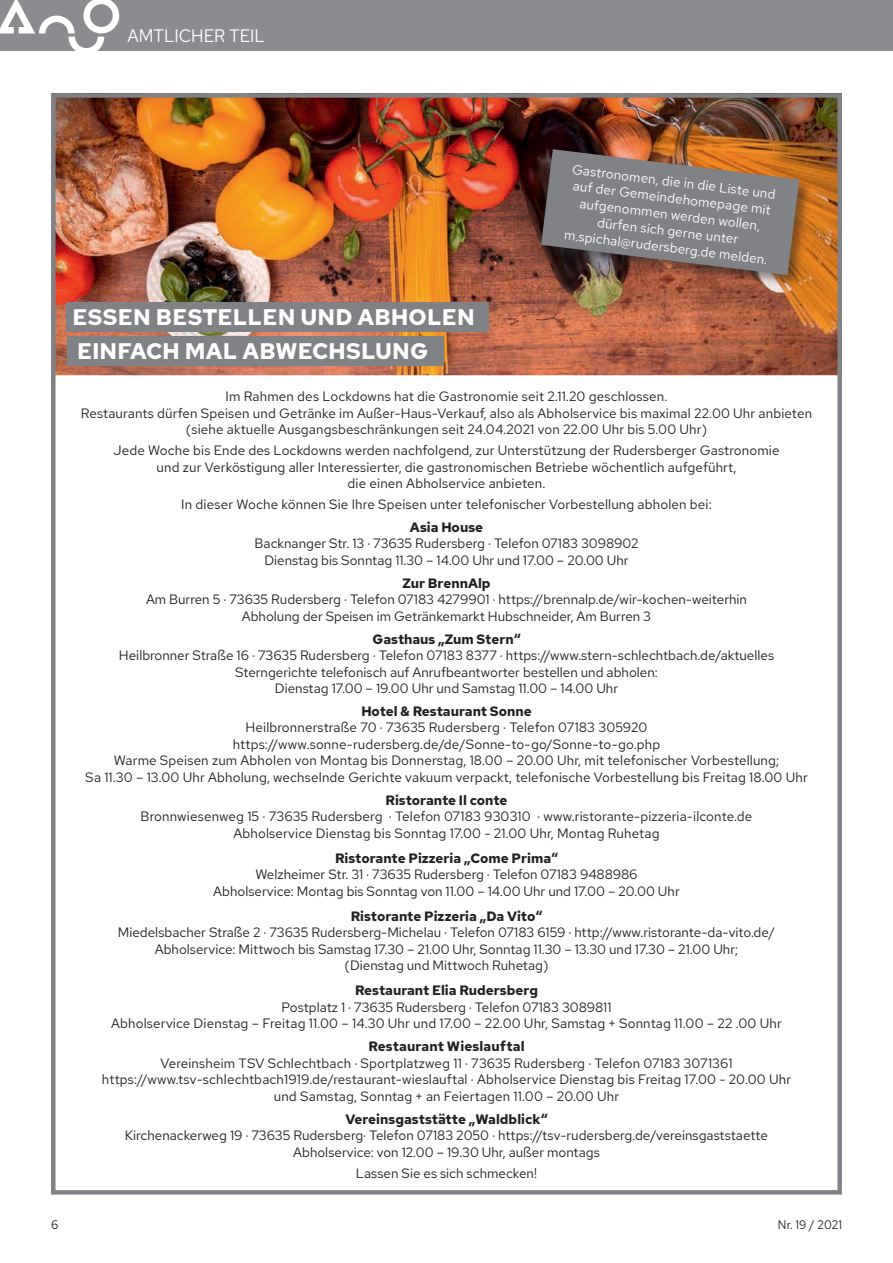
<style>
.page{position:relative;width:893px;height:1263px;background:#fff}
.page>*{position:absolute;margin:0;border:0;box-sizing:border-box;transform-origin:0 0}
.t1{font:700 22.5px "Red Hat Text";letter-spacing:.01em;color:#fff}
.t2{font:18px "Red Hat Text";color:#fff;scale:.95 1}
.t3{font:13.5px/16.5px "Red Hat Text";color:#231f20;text-align:center}
.t4{font:700 13.5px "Red Hat Text";color:#231f20}
.t5{font:13.5px/16.5px "Red Hat Text";color:#fff;text-align:center}
.t6{font:12.3px "Red Hat Text";letter-spacing:.01em;color:#231f20;scale:.95 1}
</style>
<div class="page">
<div style="left:0;top:0;width:893px;height:51px;background:#8a8c8f"></div>
<svg style="left:0;top:0;width:119px;height:51px"></svg>
<img style="left:56px;top:98px;width:781px;height:277px">
<div style="left:51px;top:375px;width:791px;height:820px;background:#fff;border:2px solid #fff"></div>
<div style="left:51px;top:93px;width:791px;height:1101px;border:4px solid #808285"></div>
<div style="left:539px;top:147px;width:274px;height:142px;background:#231f20;opacity:.5"></div>
<svg style="left:541px;top:149px;width:258px;height:126px;background:#82746c"></svg>
<div style="left:67px;top:336px;width:377px;height:30px;background:#808285"></div>
<div style="left:67px;top:302px;width:422px;height:30px;background:#808285"></div>
<h2 class="t2" style="left:128px;top:24px;width:146px">AMTLICHER TEIL</h2>
<p class="t5" style="left:573px;top:161px;width:206px;rotate:7deg">Gastronomen, die in die Liste und auf der Gemeindehomepage mit aufgenommen werden wollen, dürfen sich gerne unter m.spichal@rudersberg.de melden.</p>
<h1 class="t1" style="left:72px;top:302px;width:404px">ESSEN BESTELLEN UND ABHOLEN</h1>
<h1 class="t1" style="left:77px;top:336px;width:352px">EINFACH MAL ABWECHSLUNG</h1>
<p class="t3" style="left:81px;top:388px;width:733px">Im Rahmen des Lockdowns hat die Gastronomie seit 2.11.20 geschlossen.<br>Restaurants dürfen Speisen und Getränke im Außer-Haus-Verkauf, also als Abholservice bis maximal 22.00 Uhr anbieten (siehe aktuelle Ausgangsbeschränkungen seit 24.04.2021 von 22.00 Uhr bis 5.00 Uhr)</p>
<p class="t3" style="left:113px;top:442px;width:668px">Jede Woche bis Ende des Lockdowns werden nachfolgend, zur Unterstützung der Rudersberger Gastronomie und zur Verköstigung aller Interessierter, die gastronomischen Betriebe wöchentlich aufgeführt,<br>die einen Abholservice anbieten.</p>
<p class="t3" style="left:181px;top:496px;width:532px">In dieser Woche können Sie Ihre Speisen unter telefonischer Vorbestellung abholen bei:</p>
<p class="t4" style="left:410px;top:518px;width:75px">Asia House</p>
<p class="t3" style="left:255px;top:535px;width:385px">Backnanger Str. 13 · 73635 Rudersberg · Telefon 07183 3098902<br>Dienstag bis Sonntag 11.30 – 14.00 Uhr und 17.00 – 20.00 Uhr</p>
<p class="t4" style="left:402px;top:574px;width:90px">Zur BrennAlp</p>
<p class="t3" style="left:146px;top:591px;width:603px">Am Burren 5 · 73635 Rudersberg · Telefon 07183 4279901 · https://brennalp.de/wir-kochen-weiterhin<br>Abholung der Speisen im Getränkemarkt Hubschneider, Am Burren 3</p>
<p class="t4" style="left:373px;top:630px;width:149px">Gasthaus „Zum Stern“</p>
<p class="t3" style="left:119px;top:647px;width:657px">Heilbronner Straße 16 · 73635 Rudersberg · Telefon 07183 8377 · https://www.stern-schlechtbach.de/aktuelles<br>Sterngerichte telefonisch auf Anrufbeantworter bestellen und abholen:<br>Dienstag 17.00 – 19.00 Uhr und Samstag 11.00 – 14.00 Uhr</p>
<p class="t4" style="left:361px;top:702px;width:172px">Hotel &amp; Restaurant Sonne</p>
<p class="t3" style="left:85px;top:719px;width:724px">Heilbronnerstraße 70 · 73635 Rudersberg · Telefon 07183 305920 https://www.sonne-rudersberg.de/de/Sonne-to-go/Sonne-to-go.php<br>Warme Speisen zum Abholen von Montag bis Donnerstag, 18.00 – 20.00 Uhr, mit telefonischer Vorbestellung;<br>Sa 11.30 – 13.00 Uhr Abholung, wechselnde Gerichte vakuum verpackt, telefonische Vorbestellung bis Freitag 18.00 Uhr</p>
<p class="t4" style="left:386px;top:791px;width:123px">Ristorante Il conte</p>
<p class="t3" style="left:141px;top:808px;width:613px">Bronnwiesenweg 15 · 73635 Rudersberg · Telefon 07183 930310 · www.ristorante-pizzeria-ilconte.de<br>Abholservice Dienstag bis Sonntag 17.00 - 21.00 Uhr, Montag Ruhetag</p>
<p class="t4" style="left:335px;top:849px;width:224px">Ristorante Pizzeria „Come Prima“</p>
<p class="t3" style="left:213px;top:866px;width:468px">Welzheimer Str. 31 · 73635 Rudersberg · Telefon 07183 9488986<br>Abholservice: Montag bis Sonntag von 11.00 – 14.00 Uhr und 17.00 – 20.00 Uhr</p>
<p class="t4" style="left:351px;top:907px;width:193px">Ristorante Pizzeria „Da Vito“</p>
<p class="t3" style="left:118px;top:924px;width:659px">Miedelsbacher Straße 2 · 73635 Rudersberg-Michelau · Telefon 07183 6159 · http://www.ristorante-da-vito.de/<br>Abholservice: Mittwoch bis Samstag 17.30 – 21.00 Uhr, Sonntag 11.30 – 13.30 und 17.30 – 21.00 Uhr;<br>(Dienstag und Mittwoch Ruhetag)</p>
<p class="t4" style="left:355px;top:981px;width:184px">Restaurant Elia Rudersberg</p>
<p class="t3" style="left:111px;top:998px;width:672px">Postplatz 1 · 73635 Rudersberg · Telefon 07183 3089811<br>Abholservice Dienstag – Freitag 11.00 – 14.30 Uhr und 17.00 – 22.00 Uhr, Samstag + Sonntag 11.00 – 22 .00 Uhr</p>
<p class="t4" style="left:368px;top:1037px;width:158px">Restaurant Wieslauftal</p>
<p class="t3" style="left:102px;top:1054px;width:691px">Vereinsheim TSV Schlechtbach · Sportplatzweg 11 · 73635 Rudersberg · Telefon 07183 3071361 https://www.tsv-schlechtbach1919.de/restaurant-wieslauftal · Abholservice Dienstag bis Freitag 17.00 - 20.00 Uhr und Samstag, Sonntag + an Feiertagen 11.00 – 20.00 Uhr</p>
<p class="t4" style="left:345px;top:1110px;width:204px">Vereinsgaststätte „Waldblick“</p>
<p class="t3" style="left:125px;top:1127px;width:645px">Kirchenackerweg 19 · 73635 Rudersberg· Telefon 07183 2050 · https://tsv-rudersberg.de/vereinsgaststaette<br>Abholservice: von 12.00 – 19.30 Uhr, außer montags</p>
<p class="t3" style="left:356px;top:1165px;width:183px">Lassen Sie es sich schmecken!</p>
<p class="t6" style="left:51px;top:1216px;width:9px">6</p>
<p class="t6" style="left:778px;top:1216px;width:69px">Nr. 19 / 2021</p>
</div>
